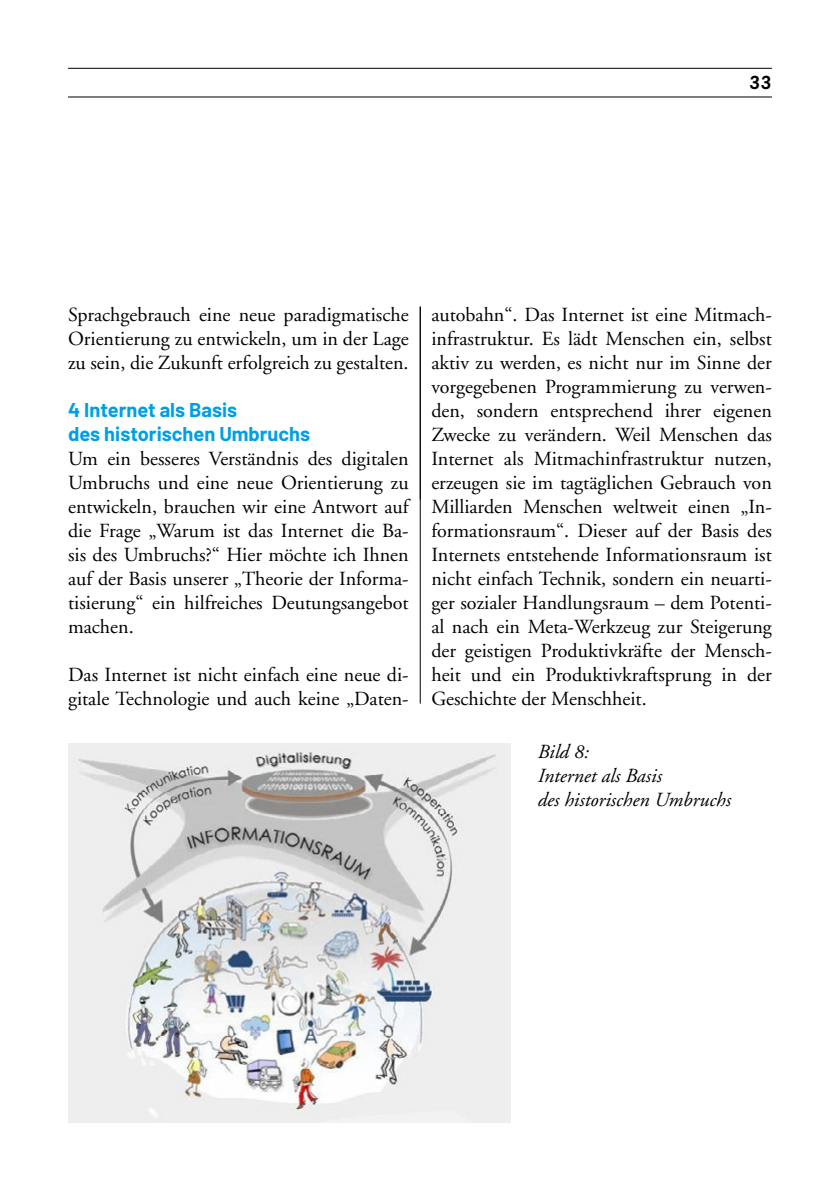
<style>
.page{position:relative;width:840px;height:1191px;background:#fff}
.page>*{position:absolute;margin:0;border:0;box-sizing:border-box;transform-origin:0 0}
.t1{font:20px/24px "Adobe Garamond";color:#000;text-align:justify}
.t2{font:italic 20px/24px "Adobe Garamond";color:#000}
.t3{font:700 20px/24px "Barlow";color:#009fe3}
.t4{font:700 20px "Corporate S";color:#000}
</style>
<div class="page">
<hr style="left:68px;top:68px;width:703px;height:1px;background:#000">
<hr style="left:68px;top:97px;width:703px;height:1px;background:#000">
<hr style="left:419px;top:306px;width:1px;height:397px;background:#000">
<img style="left:68px;top:744px;width:442px;height:379px">
<p class="t4" style="left:748px;top:71px;width:24px">33</p>
<p class="t1" style="left:68px;top:303px;width:342px">Sprachgebrauch eine neue paradigmatische Orientierung zu entwickeln, um in der Lage zu sein, die Zukunft erfolgreich zu gestalten.</p>
<p class="t3" style="left:68px;top:397px;width:243px">4 Internet als Basis<br>des historischen Umbruchs</p>
<p class="t1" style="left:68px;top:447px;width:342px">Um ein besseres Verständnis des digitalen Umbruchs und eine neue Orientierung zu entwickeln, brauchen wir eine Antwort auf die Frage „Warum ist das Internet die Ba&shy;sis des Umbruchs?“ Hier möchte ich Ihnen auf der Basis unserer „Theorie der Informa&shy;tisierung“ ein hilfreiches Deutungsangebot machen.</p>
<p class="t1" style="left:68px;top:663px;width:342px">Das Internet ist nicht einfach eine neue di&shy;gitale Technologie und auch keine „Daten-</p>
<p class="t1" style="left:431px;top:303px;width:342px">autobahn“. Das Internet ist eine Mitmach&shy;infrastruktur. Es lädt Menschen ein, selbst aktiv zu werden, es nicht nur im Sinne der vorgegebenen Programmierung zu verwen&shy;den, sondern entsprechend ihrer eigenen Zwecke zu verändern. Weil Menschen das Internet als Mitmachinfrastruktur nutzen, erzeugen sie im tagtäglichen Gebrauch von Milliarden Menschen weltweit einen „In&shy;formationsraum“. Dieser auf der Basis des Internets entstehende Informationsraum ist nicht einfach Technik, sondern ein neuarti&shy;ger sozialer Handlungsraum – dem Potenti&shy;al nach ein Meta-Werkzeug zur Steigerung der geistigen Produktivkräfte der Mensch&shy;heit und ein Produktivkraftsprung in der Geschichte der Menschheit.</p>
<p class="t2" style="left:537px;top:740px;width:194px">Bild 8:<br>Internet als Basis<br>des historischen Umbruchs</p>
</div>
